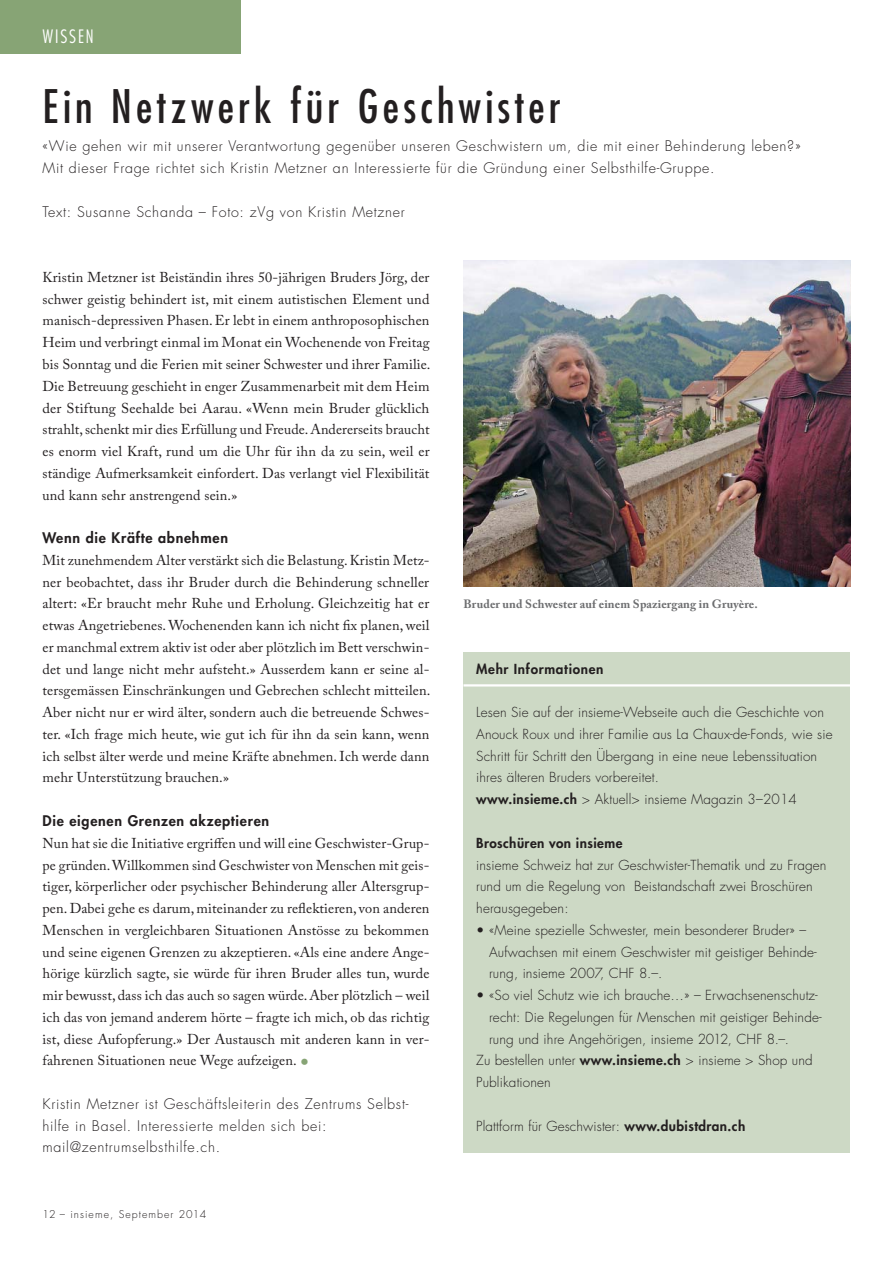
<style>
.page{position:relative;width:893px;height:1263px;background:#fff}
.page>*{position:absolute;margin:0;border:0;box-sizing:border-box;transform-origin:0 0}
.t1{font:condensed 45px "Futura";letter-spacing:.095em;color:#231f20}
.t2{font:300 condensed 18px "Futura";letter-spacing:.1em;color:#fff}
.t3{font:14.25px/21.8px "Adobe Caslon Pro";letter-spacing:.01em;color:#231f20;text-align:justify}
.t4{font:300 14.25px/21.8px "Futura";letter-spacing:.05em;color:#231f20}
.t5{font:800 14.25px "Futura";letter-spacing:.05em;color:#231f20}
.t6{font:300 13.5px/21.8px "Futura";letter-spacing:.01em;color:#231f20}
.t7{font:800 13.5px "Futura";letter-spacing:.03em;color:#231f20}
.t8{font:800 13.5px "Futura";letter-spacing:.05em;color:#231f20}
.t9{font:700 12px "Adobe Caslon Pro";letter-spacing:.01em;color:#6d6e70}
.t10{font:300 10.5px "Futura";letter-spacing:.1em;color:#231f20}
.s1{font-family:"Futura";font-weight:300;font-size:16.5px;color:#87a475}
.s2{font-weight:800}
</style>
<div class="page">
<div style="left:0;top:0;width:240px;height:53px;background:#87a475"></div>
<img style="left:463px;top:260px;width:387px;height:327px">
<div style="left:463px;top:652px;width:387px;height:500px;background:#cdd9c5"></div>
<hr style="left:463px;top:684px;width:387px;height:2px;background:#fff">
<p class="t2" style="left:43px;top:28px;width:53px">WISSEN</p>
<h1 class="t1" style="left:43px;top:86px;width:520px">Ein Netzwerk für Geschwister</h1>
<p class="t4" style="left:43px;top:136px;width:760px">«Wie gehen wir mit unserer Verantwortung gegenüber unseren Geschwistern um, die mit einer Behinderung leben?»<br>Mit dieser Frage richtet sich Kristin Metzner an Interessierte für die Gründung einer Selbsthilfe-Gruppe.</p>
<p class="t4" style="left:43px;top:202px;width:364px">Text: Susanne Schanda – Foto: zVg von Kristin Metzner</p>
<p class="t3" style="left:43px;top:268px;width:390px">Kristin Metzner ist Beiständin ihres 50-jährigen Bruders Jörg, der schwer geistig behindert ist, mit einem autistischen Element und manisch-depressiven Phasen. Er lebt in einem anthroposophischen Heim und verbringt einmal im Monat ein Wochenende von Freitag bis Sonntag und die Ferien mit seiner Schwester und ihrer Familie.<br>Die Betreuung geschieht in enger Zusammenarbeit mit dem Heim der Stiftung Seehalde bei Aarau. «Wenn mein Bruder glücklich strahlt, schenkt mir dies Erfüllung und Freude. Andererseits braucht es enorm viel Kraft, rund um die Uhr für ihn da zu sein, weil er ständige Aufmerksamkeit einfordert. Das verlangt viel Flexibilität und kann sehr anstrengend sein.»</p>
<p class="t5" style="left:43px;top:531px;width:187px">Wenn die Kräfte abnehmen</p>
<p class="t3" style="left:43px;top:551px;width:389px">Mit zunehmendem Alter verstärkt sich die Belastung. Kristin Metz&shy;ner beobachtet, dass ihr Bruder durch die Behinderung schneller altert: «Er braucht mehr Ruhe und Erholung. Gleichzeitig hat er etwas Angetriebenes. Wochenenden kann ich nicht fix planen, weil er manchmal extrem aktiv ist oder aber plötzlich im Bett verschwin&shy;det und lange nicht mehr aufsteht.» Ausserdem kann er seine al&shy;tersgemässen Einschränkungen und Gebrechen schlecht mitteilen.<br>Aber nicht nur er wird älter, sondern auch die betreuende Schwes&shy;ter. «Ich frage mich heute, wie gut ich für ihn da sein kann, wenn ich selbst älter werde und meine Kräfte abnehmen. Ich werde dann mehr Unterstützung brauchen.»</p>
<p class="t5" style="left:43px;top:814px;width:228px">Die eigenen Grenzen akzeptieren</p>
<p class="t3" style="left:43px;top:833px;width:389px">Nun hat sie die Initiative ergriffen und will eine Geschwister-Grup&shy;pe gründen. Willkommen sind Geschwister von Menschen mit geis&shy;tiger, körperlicher oder psychischer Behinderung aller Altersgrup&shy;pen. Dabei gehe es darum, miteinander zu reflektieren, von anderen Menschen in vergleichbaren Situationen Anstösse zu bekommen und seine eigenen Grenzen zu akzeptieren. «Als eine andere Ange&shy;hörige kürzlich sagte, sie würde für ihren Bruder alles tun, wurde mir bewusst, dass ich das auch so sagen würde. Aber plötzlich – weil ich das von jemand anderem hörte – fragte ich mich, ob das richtig ist, diese Aufopferung.» Der Austausch mit anderen kann in ver&shy;fahrenen Situationen neue Wege aufzeigen. <span class="s1">•</span></p>
<p class="t4" style="left:43px;top:1094px;width:367px">Kristin Metzner ist Geschäftsleiterin des Zentrums Selbst&shy;hilfe in Basel. Interessierte melden sich bei: mail@zentrum selbsthilfe.ch.</p>
<p class="t10" style="left:43px;top:1209px;width:165px">12 – insieme, September 2014</p>
<p class="t9" style="left:463px;top:600px;width:296px">Bruder und Schwester auf einem Spaziergang in Gruyère.</p>
<p class="t8" style="left:476px;top:662px;width:129px">Mehr Informationen</p>
<p class="t6" style="left:476px;top:702px;width:358px">Lesen Sie auf der insieme-Webseite auch die Geschichte von Anouck Roux und ihrer Familie aus La Chaux-de-Fonds, wie sie Schritt für Schritt den Übergang in eine neue Lebenssituation ihres älteren Bruders vorbereitet.<br><span class="s2">www.insieme.ch</span> &gt; Aktuell&gt; insieme Magazin 3–2014</p>
<p class="t7" style="left:476px;top:836px;width:148px">Broschüren von insieme</p>
<p class="t6" style="left:476px;top:855px;width:352px">insieme Schweiz hat zur Geschwister-Thematik und zu Fragen rund um die Regelung von Beistandschaft zwei Broschüren herausgegeben:</p>
<p class="t6" style="left:489px;top:920px;width:329px;text-indent:-13px">• «Meine spezielle Schwester, mein besonderer Bruder» –<br>Aufwachsen mit einem Geschwister mit geistiger Behinde&shy;rung, insieme 2007, CHF 8.–.</p>
<p class="t6" style="left:476px;top:985px;width:343px">• «So viel Schutz wie ich brauche…» – Erwachsenenschutz-</p>
<p class="t6" style="left:489px;top:1007px;width:334px">recht: Die Regelungen für Menschen mit geistiger Behinde-</p>
<p class="t6" style="left:489px;top:1029px;width:301px">rung und ihre Angehörigen, insieme 2012, CHF 8.–.</p>
<p class="t6" style="left:476px;top:1051px;width:338px">Zu bestellen unter <span class="s2">www.insieme.ch</span> &gt; insieme &gt; Shop und</p>
<p class="t6" style="left:476px;top:1072px;width:76px">Publikationen</p>
<p class="t6" style="left:476px;top:1116px;width:271px">Plattform für Geschwister: <span class="s2">www.dubistdran.ch</span></p>
</div>
